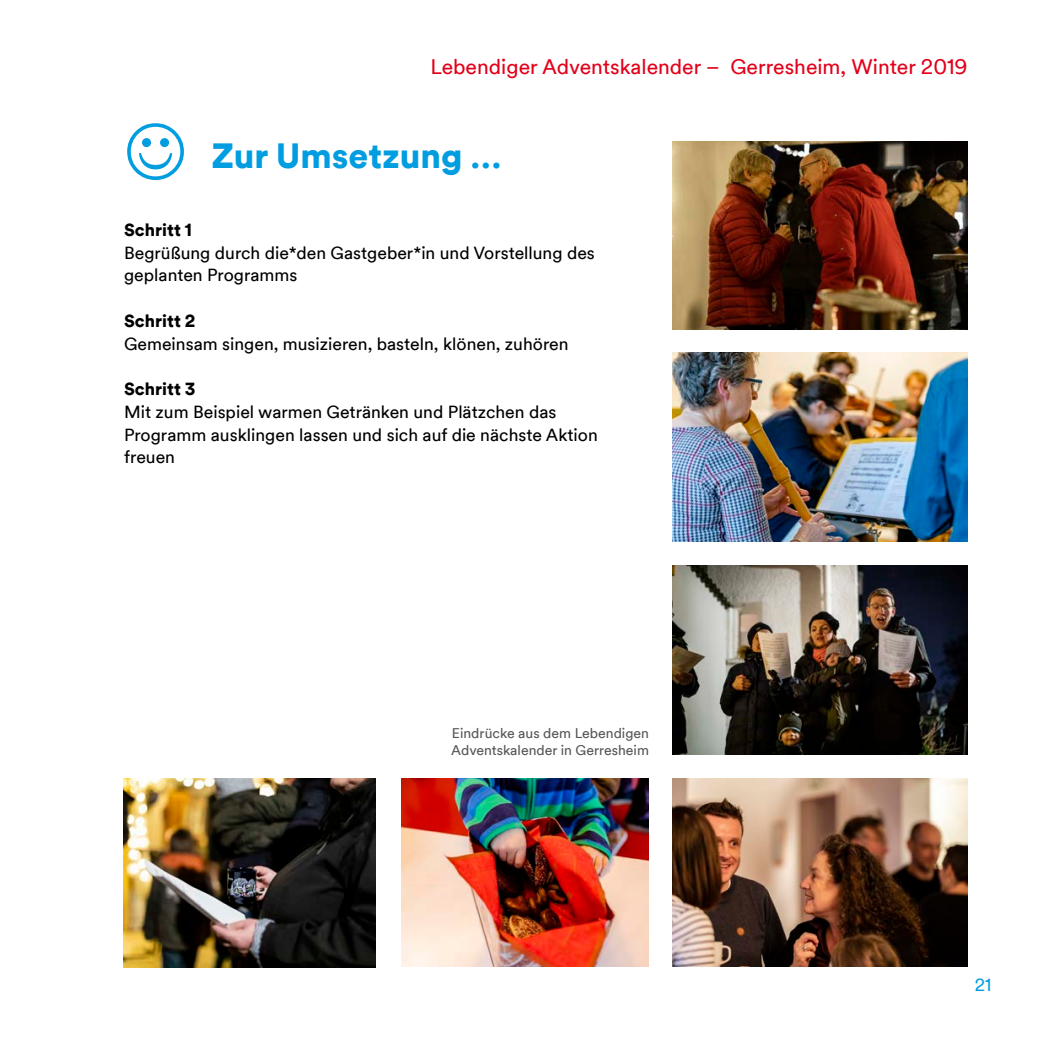
<style>
.page{position:relative;width:1042px;height:1042px;background:#fff}
.page>*{position:absolute;margin:0;border:0;box-sizing:border-box;transform-origin:0 0}
.t1{font:900 35px "Duesseldorf Circular TT";color:#009de0}
.t2{font:21px "Duesseldorf Circular TT";color:#e2001a}
.t3{font:17.5px/22.8px "Duesseldorf Circular TT";color:#000}
.t4{font:900 17.5px "Duesseldorf Circular TT";color:#000}
.t5{font:17.5px "Duesseldorf Circular TT";color:#009de0}
.t6{font:14px/17.5px "Duesseldorf Circular TT";color:#57575a}
</style>
<div class="page">
<img style="left:673px;top:141px;width:294px;height:189px">
<img style="left:673px;top:353px;width:294px;height:188px">
<img style="left:402px;top:778px;width:246px;height:188px">
<img style="left:673px;top:778px;width:294px;height:188px">
<img style="left:124px;top:778px;width:252px;height:189px">
<img style="left:673px;top:566px;width:294px;height:188px">
<p class="t2" style="left:430px;top:53px;width:539px">Lebendiger Adventskalender – Gerresheim, Winter 2019</p>
<h1 class="t1" style="left:211px;top:131px;width:291px">Zur Umsetzung …</h1>
<p class="t4" style="left:124px;top:218px;width:69px">Schritt 1</p>
<p class="t3" style="left:124px;top:240px;width:472px">Begrüßung durch die*den Gastgeber*in und Vorstellung des geplanten Programms</p>
<p class="t4" style="left:124px;top:309px;width:73px">Schritt 2</p>
<p class="t3" style="left:124px;top:331px;width:446px">Gemeinsam singen, musizieren, basteln, klönen, zuhören</p>
<p class="t4" style="left:124px;top:377px;width:73px">Schritt 3</p>
<p class="t3" style="left:124px;top:400px;width:475px">Mit zum Beispiel warmen Getränken und Plätzchen das<br>Programm ausklingen lassen und sich auf die nächste Aktion freuen</p>
<p class="t6" style="left:451px;top:723px;width:199px">Eindrücke aus dem Lebendigen<br>Adventskalender in Gerresheim</p>
<p class="t5" style="left:975px;top:973px;width:18px">21</p>
</div>
